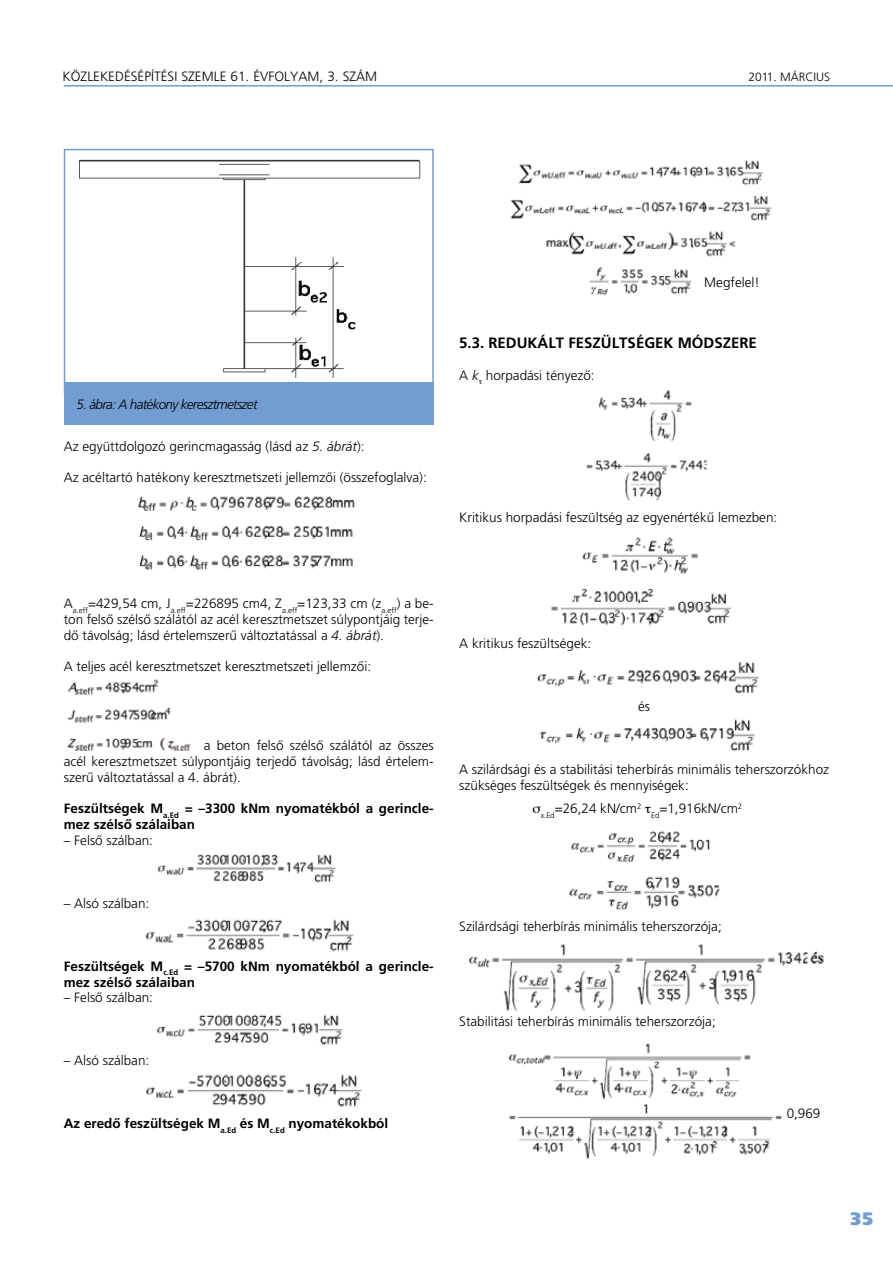
<style>
.page{position:relative;width:893px;height:1263px;background:#fff}
.page>*{position:absolute;margin:0;border:0;box-sizing:border-box;transform-origin:0 0}
.t1{font:900 18px "Frutiger H";color:#739dd2}
.t2{font:700 15px "Frutiger H";color:#000}
.t3{font:300 13.5px/15.8px "Frutiger H";color:#000;text-align:justify}
.t4{font:700 13.5px/15.8px "Frutiger H";color:#000}
.t5{font:italic 300 13.5px "Frutiger H";letter-spacing:-.05em;color:#000}
.t6{font:300 12px "Frutiger H";color:#000}
.s1{font-style:italic}
</style>
<div class="page">
<hr style="left:64px;top:85px;width:829px;height:2px;background:#739dd2">
<img style="left:137px;top:496px;width:218px;height:74px">
<img style="left:67px;top:679px;width:124px;height:72px">
<img style="left:157px;top:854px;width:179px;height:29px">
<img style="left:146px;top:919px;width:208px;height:33px">
<img style="left:156px;top:1014px;width:187px;height:31px">
<img style="left:146px;top:1074px;width:216px;height:33px">
<img style="left:510px;top:160px;width:262px;height:136px">
<img style="left:586px;top:390px;width:122px;height:111px">
<img style="left:551px;top:537px;width:181px;height:89px">
<img style="left:537px;top:661px;width:222px;height:33px">
<img style="left:539px;top:719px;width:216px;height:33px">
<img style="left:571px;top:831px;width:139px;height:32px">
<img style="left:569px;top:876px;width:151px;height:34px">
<img style="left:468px;top:944px;width:356px;height:66px">
<img style="left:508px;top:1043px;width:274px;height:117px">
<img style="left:79px;top:159px;width:342px;height:219px">
<div style="left:64px;top:149px;width:370px;height:245px;border:2px solid #739dd2"></div>
<div style="left:64px;top:383px;width:370px;height:42px;background:#739dd2"></div>
<p class="t3" style="left:63px;top:69px;width:200px">KÖZLEKEDÉSÉPÍTÉSI SZEMLE 61. évfolyam</p>
<p class="t3" style="left:319px;top:69px;width:33px">, 3. szám</p>
<p class="t6" style="left:748px;top:70px;width:40px">2011. március</p>
<p class="t5" style="left:77px;top:397px;width:182px">5. ábra: A hatékony keresztmetszet</p>
<p class="t3" style="left:64px;top:438px;width:302px">Az együttdolgozó gerincmagasság (lásd az <span class="s1">5. ábrát</span>):</p>
<p class="t3" style="left:64px;top:470px;width:364px">Az acéltartó hatékony keresztmetszeti jellemzôi (összefoglalva):</p>
<p class="t3" style="left:704px;top:274px;width:57px">Megfelel!</p>
<p class="t2" style="left:459px;top:334px;width:299px">5.3. Redukált feszültségek módszere</p>
<p class="t3" style="left:459px;top:367px;width:137px">A <span class="s1">k</span> horpadási tényezô:</p>
<p class="t3" style="left:459px;top:509px;width:320px">Kritikus horpadási feszültség az egyenértékû lemezben:</p>
<p class="t3" style="left:64px;top:596px;width:371px">A<sub>a.eff</sub>=429,54 cm, J <sub>a.eff</sub>=226895 cm4, Z<sub>a.eff</sub>=123,33 cm (z<sub>a.eff</sub>) a be&shy;ton felsô szélsô szálától az acél keresztmetszet súlypontjáig terje&shy;dô távolság; lásd értelemszerû változtatással a <span class="s1">4. ábrát</span>).</p>
<p class="t3" style="left:64px;top:659px;width:309px">A teljes acél keresztmetszet keresztmetszeti jellemzôi:</p>
<p class="t3" style="left:64px;top:738px;width:371px;text-indent:140px">a beton felsô szélsô szálától az összes acél keresztmetszet súlypontjáig terjedô távolság; lásd értelem&shy;szerû változtatással a 4. ábrát).</p>
<p class="t4" style="left:64px;top:800px;width:371px">Feszültségek M <sub>a.Ed</sub> = –3300 kNm nyomatékból a gerincle&shy;mez szélsô szálaiban</p>
<p class="t3" style="left:64px;top:832px;width:91px">– Felsô szálban:</p>
<p class="t3" style="left:64px;top:895px;width:87px">– Alsó szálban:</p>
<p class="t4" style="left:64px;top:958px;width:371px">Feszültségek M <sub>c.Ed</sub> = –5700 kNm nyomatékból a gerincle&shy;mez szélsô szálaiban</p>
<p class="t3" style="left:64px;top:990px;width:91px">– Felsô szálban:</p>
<p class="t3" style="left:64px;top:1053px;width:87px">– Alsó szálban:</p>
<p class="t4" style="left:64px;top:1115px;width:326px">Az eredô feszültségek M <sub>a.Ed</sub> és M <sub>c.Ed</sub> nyomatékokból</p>
<p class="t3" style="left:459px;top:635px;width:134px">A kritikus feszültségek:</p>
<p class="t3" style="left:638px;top:698px;width:14px">és</p>
<p class="t3" style="left:459px;top:761px;width:371px">A szilárdsági és a stabilitási teherbírás minimális teherszorzókhoz szükséges feszültségek és mennyiségek:</p>
<p class="t3" style="left:541px;top:801px;width:102px"><sub>x.Ed</sub>=26,24 kN/cm<sup>2</sup></p>
<p class="t3" style="left:651px;top:801px;width:93px"><sub>Ed</sub>=1,916kN/cm<sup>2</sup></p>
<p class="t3" style="left:459px;top:919px;width:264px">Szilárdsági teherbírás minimális teherszorzója;</p>
<p class="t3" style="left:459px;top:1013px;width:258px">Stabilitási teherbírás minimális teherszorzója;</p>
<p class="t3" style="left:787px;top:1105px;width:35px">0,969</p>
<h1 class="t1" style="left:850px;top:1208px;width:24px">35</h1>
</div>
